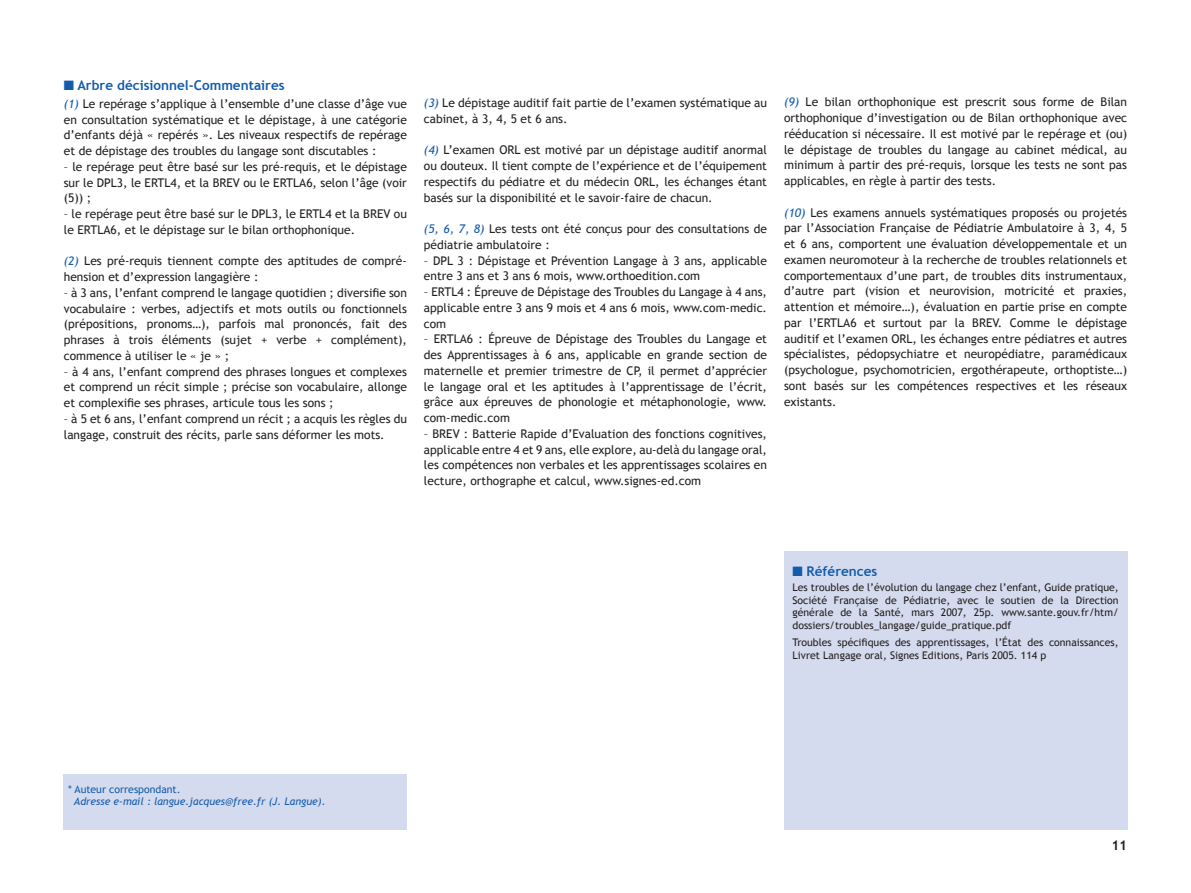
<style>
.page{position:relative;width:1191px;height:893px;background:#fff}
.page>*{position:absolute;margin:0;border:0;box-sizing:border-box;transform-origin:0 0}
.t1{font:700 13.5px "Trebuchet MS";color:#135cab}
.t2{font:700 13.5px "Trebuchet MS";color:#231f20}
.t3{font:12px/15.8px "Trebuchet MS";color:#231f20;text-align:justify}
.t4{font:10.5px/12.8px "Trebuchet MS";color:#231f20;text-align:justify}
.t5{font:italic 10.5px "Trebuchet MS";color:#135cab}
.t6{font:10.5px "Trebuchet MS";color:#135cab}
.s1{font-style:italic;color:#135cab}
</style>
<div class="page">
<div style="left:64px;top:774px;width:343px;height:55px;background:#d5dbee"></div>
<div style="left:784px;top:551px;width:343px;height:278px;background:#d5dbee"></div>
<p class="t1" style="left:64px;top:77px;width:222px">■ Arbre décisionnel-Commentaires</p>
<p class="t3" style="left:64px;top:96px;width:344px"><span class="s1">(1)</span> Le repérage s’applique à l’ensemble d’une classe d’âge vue en consultation systématique et le dépistage, à une catégorie d’enfants déjà « repérés ». Les niveaux respectifs de repérage et de dépistage des troubles du langage sont discutables :</p>
<p class="t3" style="left:64px;top:159px;width:344px">– le repérage peut être basé sur les pré-requis, et le dépistage sur le DPL3, le ERTL4, et la BREV ou le ERTLA6, selon l’âge (voir (5)) ;</p>
<p class="t3" style="left:64px;top:206px;width:345px">– le repérage peut être basé sur le DPL3, le ERTL4 et la BREV ou le ERTLA6, et le dépistage sur le bilan orthophonique.</p>
<p class="t3" style="left:64px;top:253px;width:344px"><span class="s1">(2)</span> Les pré-requis tiennent compte des aptitudes de compré&shy;hension et d’expression langagière :</p>
<p class="t3" style="left:64px;top:285px;width:344px">– à 3 ans, l’enfant comprend le langage quotidien ; diversifie son vocabulaire : verbes, adjectifs et mots outils ou fonctionnels (prépositions, pronoms…), parfois mal prononcés, fait des phrases à trois éléments (sujet + verbe + complément), commence à utiliser le « je » ;</p>
<p class="t3" style="left:64px;top:364px;width:344px">– à 4 ans, l’enfant comprend des phrases longues et complexes et comprend un récit simple ; précise son vocabulaire, allonge et complexifie ses phrases, articule tous les sons ;</p>
<p class="t3" style="left:64px;top:411px;width:344px">– à 5 et 6 ans, l’enfant comprend un récit ; a acquis les règles du langage, construit des récits, parle sans déformer les mots.</p>
<p class="t3" style="left:424px;top:95px;width:344px"><span class="s1">(3)</span> Le dépistage auditif fait partie de l’examen systématique au cabinet, à 3, 4, 5 et 6 ans.</p>
<p class="t3" style="left:424px;top:142px;width:344px"><span class="s1">(4)</span> L’examen ORL est motivé par un dépistage auditif anormal ou douteux. Il tient compte de l’expérience et de l’équipement respectifs du pédiatre et du médecin ORL, les échanges étant basés sur la disponibilité et le savoir-faire de chacun.</p>
<p class="t3" style="left:424px;top:221px;width:344px"><span class="s1">(5, 6, 7, 8)</span> Les tests ont été conçus pour des consultations de pédiatrie ambulatoire :</p>
<p class="t3" style="left:424px;top:253px;width:344px">– DPL 3 : Dépistage et Prévention Langage à 3 ans, applicable entre 3 ans et 3 ans 6 mois, www.orthoedition.com</p>
<p class="t3" style="left:424px;top:284px;width:344px">– ERTL4 : Épreuve de Dépistage des Troubles du Langage à 4 ans, applicable entre 3 ans 9 mois et 4 ans 6 mois, www.com-medic. com</p>
<p class="t3" style="left:424px;top:331px;width:344px">– ERTLA6 : Épreuve de Dépistage des Troubles du Langage et des Apprentissages à 6 ans, applicable en grande section de maternelle et premier trimestre de CP, il permet d’apprécier le langage oral et les aptitudes à l’apprentissage de l’écrit, grâce aux épreuves de phonologie et métaphonologie, www. com-medic.com</p>
<p class="t3" style="left:424px;top:426px;width:344px">– BREV : Batterie Rapide d’Evaluation des fonctions cognitives, applicable entre 4 et 9 ans, elle explore, au-delà du langage oral, les compétences non verbales et les apprentissages scolaires en lecture, orthographe et calcul, www.signes-ed.com</p>
<p class="t3" style="left:784px;top:94px;width:344px"><span class="s1">(9)</span> Le bilan orthophonique est prescrit sous forme de Bilan orthophonique d’investigation ou de Bilan orthophonique avec rééducation si nécessaire. Il est motivé par le repérage et (ou) le dépistage de troubles du langage au cabinet médical, au minimum à partir des pré-requis, lorsque les tests ne sont pas applicables, en règle à partir des tests.</p>
<p class="t3" style="left:784px;top:205px;width:345px"><span class="s1">(10)</span> Les examens annuels systématiques proposés ou projetés par l’Association Française de Pédiatrie Ambulatoire à 3, 4, 5 et 6 ans, comportent une évaluation développementale et un examen neuromoteur à la recherche de troubles relationnels et comportementaux d’une part, de troubles dits instrumentaux, d’autre part (vision et neurovision, motricité et praxies, attention et mémoire…), évaluation en partie prise en compte par l’ERTLA6 et surtout par la BREV. Comme le dépistage auditif et l’examen ORL, les échanges entre pédiatres et autres spécialistes, pédopsychiatre et neuropédiatre, paramédicaux (psychologue, psychomotricien, ergothérapeute, orthoptiste…) sont basés sur les compétences respectives et les réseaux existants.</p>
<p class="t1" style="left:792px;top:563px;width:86px">■ Références</p>
<p class="t4" style="left:792px;top:581px;width:327px">Les troubles de l’évolution du langage chez l’enfant, Guide pratique, Société Française de Pédiatrie, avec le soutien de la Direction générale de la Santé, mars 2007, 25p. www.sante.gouv.fr/htm/ dossiers/troubles_langage/guide_pratique.pdf</p>
<p class="t4" style="left:792px;top:636px;width:327px">Troubles spécifiques des apprentissages, l’État des connaissances,<br>Livret Langage oral, Signes Editions, Paris 2005. 114 p</p>
<p class="t6" style="left:68px;top:783px;width:114px">* Auteur correspondant.</p>
<p class="t5" style="left:74px;top:795px;width:253px">Adresse e-mail : langue.jacques@free.fr (J. Langue).</p>
<p class="t2" style="left:1111px;top:837px;width:17px">11</p>
</div>
